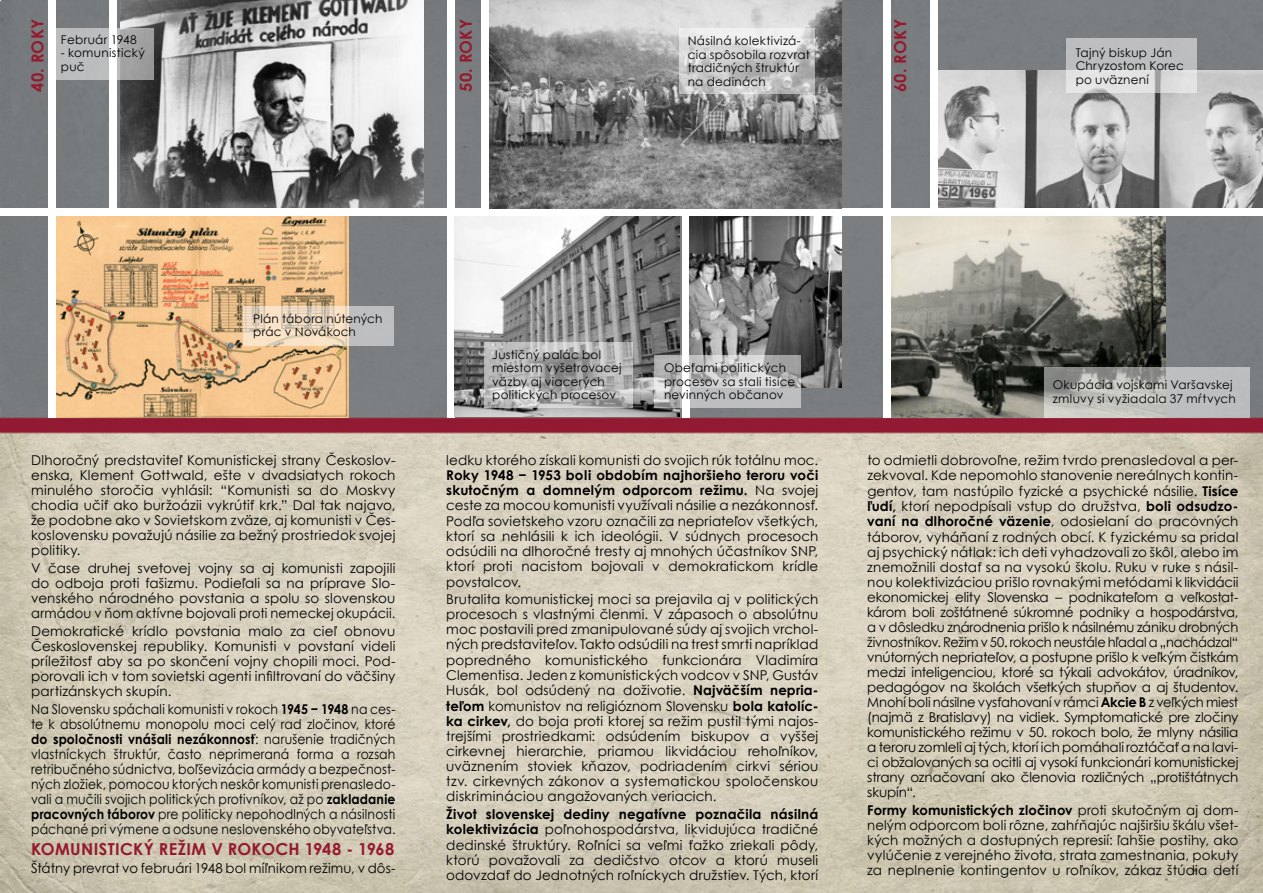
<style>
.page{position:relative;width:1263px;height:893px;background:#fff}
.page>*{position:absolute;margin:0;border:0;box-sizing:border-box;transform-origin:0 0}
.t1{font:700 16.5px "Century Gothic";letter-spacing:.02em;color:#951a2c}
.t2{font:13.5px/15.1px "Century Gothic";letter-spacing:.01em;color:#000;text-align:justify}
.t3{font:13.5px/15px "Century Gothic";letter-spacing:.01em;color:#000;text-align:justify;scale:.92 1}
.t4{font:12px/13.5px "Century Gothic";letter-spacing:.02em;color:#000}
.s1{font-weight:700}
</style>
<div class="page">
<img style="left:0;top:0;width:1263px;height:893px">
<img style="left:890px;top:216px;width:276px;height:201px">
<div style="left:110px;top:0;width:7px;height:350px;background:#fff"></div>
<svg style="left:1044px;top:367px;width:206px;height:51px;background:#b5b6b4"></svg>
<div style="left:883px;top:0;width:7px;height:417px;background:#fff"></div>
<img style="left:56px;top:216px;width:292px;height:201px">
<svg style="left:244px;top:306px;width:150px;height:39px;background:#ddd0be"></svg>
<div style="left:49px;top:0;width:7px;height:417px;background:#fff"></div>
<img style="left:120px;top:0;width:303px;height:209px">
<svg style="left:56px;top:28px;width:98px;height:52px;background:#b7b8b9"></svg>
<div style="left:448px;top:0;width:7px;height:417px;background:#fff"></div>
<div style="left:682px;top:0;width:8px;height:417px;background:#fff"></div>
<img style="left:689px;top:216px;width:153px;height:171px">
<img style="left:937px;top:70px;width:326px;height:139px">
<img style="left:455px;top:216px;width:225px;height:201px">
<div style="left:0;top:209px;width:1263px;height:7px;background:#fff"></div>
<svg style="left:484px;top:342px;width:148px;height:66px;background:#b3b3b3"></svg>
<svg style="left:655px;top:355px;width:146px;height:53px;background:#c0c1c1"></svg>
<div style="left:930px;top:0;width:7px;height:213px;background:#fff"></div>
<img style="left:489px;top:0;width:353px;height:208px">
<svg style="left:680px;top:28px;width:135px;height:66px"></svg>
<div style="left:482px;top:0;width:7px;height:213px;background:#fff"></div>
<svg style="left:1066px;top:39px;width:130px;height:54px;background:#c9cbcc"></svg>
<p class="t1" style="left:25px;top:92px;width:75px;rotate:-90deg">40. ROKY</p>
<p class="t1" style="left:453px;top:92px;width:75px;rotate:-90deg">50. ROKY</p>
<p class="t1" style="left:888px;top:92px;width:75px;rotate:-90deg">60. ROKY</p>
<p class="t4" style="left:61px;top:32px;width:77px">Február 1948</p>
<p class="t4" style="left:61px;top:46px;width:85px">- komunistický puč</p>
<p class="t4" style="left:688px;top:34px;width:124px">Násilná kolektivizá&shy;cia spôsobila rozvrat tradičných štruktúr na dedinách</p>
<p class="t4" style="left:253px;top:312px;width:131px">Plán tábora nútených prác v Novákoch</p>
<p class="t4" style="left:492px;top:347px;width:131px">Justičný palác bol miestom vyšetrovacej väzby aj viacerých politických procesov</p>
<p class="t4" style="left:664px;top:361px;width:133px">Obeťami politických procesov sa stali tisíce nevinných občanov</p>
<p class="t4" style="left:1076px;top:46px;width:110px">Tajný biskup Ján<br>Chryzostom Korec po uväznení</p>
<p class="t4" style="left:1053px;top:378px;width:184px">Okupácia vojskami Varšavskej zmluvy si vyžiadala 37 mŕtvych</p>
<p class="t2" style="left:31px;top:452px;width:366px">Dlhoročný predstaviteľ Komunistickej strany Českoslov&shy;enska, Klement Gottwald, ešte v dvadsiatych rokoch minulého storočia vyhlásil: “Komunisti sa do Moskvy chodia učiť ako buržoázii vykrútiť krk.” Dal tak najavo, že podobne ako v Sovietskom zväze, aj komunisti v Čes&shy;koslovensku považujú násilie za bežný prostriedok svojej politiky.</p>
<p class="t2" style="left:31px;top:560px;width:366px">V čase druhej svetovej vojny sa aj komunisti zapojili do odboja proti fašizmu. Podieľali sa na príprave Slo&shy;venského národného povstania a spolu so slovenskou armádou v ňom aktívne bojovali proti nemeckej okupácii.</p>
<p class="t2" style="left:31px;top:623px;width:366px">Demokratické krídlo povstania malo za cieľ obnovu Československej republiky. Komunisti v povstaní videli príležitosť aby sa po skončení vojny chopili moci. Pod&shy;porovali ich v tom sovietski agenti infiltrovaní do väčšiny partizánskych skupín.</p>
<p class="t3" style="left:31px;top:701px;width:397px">Na Slovensku spáchali komunisti v rokoch <span class="s1">1945 − 1948</span> na ces&shy;te k absolútnemu monopolu moci celý rad zločinov, ktoré <span class="s1">do spoločnosti vnášali nezákonnosť</span>: narušenie tradičných vlastníckych štruktúr, často neprimeraná forma a rozsah retribučného súdnictva, boľševizácia armády a bezpečnost&shy;ných zložiek, pomocou ktorých neskôr komunisti prenasledo&shy;vali a mučili svojich politických protivníkov, až po <span class="s1">zakladanie pracovných táborov</span> pre politicky nepohodlných a násilnosti páchané pri výmene a odsune neslovenského obyvateľstva.</p>
<p class="t1" style="left:31px;top:837px;width:365px">KOMUNISTICKÝ REŽIM V ROKOCH 1948 - 1968</p>
<p class="t2" style="left:31px;top:861px;width:366px">Štátny prevrat vo februári 1948 bol míľnikom režimu, v dôs-</p>
<p class="t2" style="left:446px;top:452px;width:374px">ledku ktorého získali komunisti do svojich rúk totálnu moc.</p>
<p class="t2" style="left:446px;top:467px;width:374px"><span class="s1">Roky 1948 − 1953 boli obdobím najhoršieho teroru voči skutočným a domnelým odporcom režimu.</span> Na svojej ceste za mocou komunisti využívali násilie a nezákonnosť.<br>Podľa sovietskeho vzoru označili za nepriateľov všetkých, ktorí sa nehlásili k ich ideológii. V súdnych procesoch odsúdili na dlhoročné tresty aj mnohých účastníkov SNP, ktorí proti nacistom bojovali v demokratickom krídle povstalcov.</p>
<p class="t2" style="left:446px;top:591px;width:374px">Brutalita komunistickej moci sa prejavila aj v politických procesoch s vlastnými členmi. V zápasoch o absolútnu moc postavili pred zmanipulované súdy aj svojich vrchol&shy;ných predstaviteľov. Takto odsúdili na trest smrti napríklad popredného komunistického funkcionára Vladimíra Clementisa. Jeden z komunistických vodcov v SNP, Gustáv Husák, bol odsúdený na doživotie. <span class="s1">Najväčším nepria&shy;teľom</span> komunistov na religióznom Slovensku <span class="s1">bola katolíc&shy;ka cirkev,</span> do boja proti ktorej sa režim pustil tými najos&shy;trejšími prostriedkami: odsúdením biskupov a vyššej cirkevnej hierarchie, priamou likvidáciou rehoľníkov, uväznením stoviek kňazov, podriadením cirkvi sériou tzv. cirkevných zákonov a systematickou spoločenskou diskrimináciou angažovaných veriacich.</p>
<p class="t2" style="left:446px;top:806px;width:374px"><span class="s1">Život slovenskej dediny negatívne poznačila násilná kolektivizácia</span> poľnohospodárstva, likvidujúca tradičné dedinské štruktúry. Roľníci sa veľmi ťažko zriekali pôdy, ktorú považovali za dedičstvo otcov a ktorú museli odovzdať do Jednotných roľníckych družstiev. Tých, ktorí</p>
<p class="t2" style="left:867px;top:452px;width:373px">to odmietli dobrovoľne, režim tvrdo prenasledoval a per&shy;zekvoval. Kde nepomohlo stanovenie nereálnych kontin&shy;gentov, tam nastúpilo fyzické a psychické násilie. <span class="s1">Tisíce ľudí,</span> ktorí nepodpísali vstup do družstva, <span class="s1">boli odsudzo&shy;vaní na dlhoročné väzenie</span>, odosielaní do pracovných táborov, vyháňaní z rodných obcí. K fyzickému sa pridal aj psychický nátlak: ich deti vyhadzovali zo škôl, alebo im znemožnili dostať sa na vysokú školu. Ruku v ruke s násil&shy;nou kolektivizáciou prišlo rovnakými metódami k likvidácii ekonomickej elity Slovenska – podnikateľom a veľkostat&shy;károm boli zoštátnené súkromné podniky a hospodárstva, a v dôsledku znárodnenia prišlo k násilnému zániku drobných živnostníkov. Režim v 50. rokoch neustále hľadal a „nachádzal“ vnútorných nepriateľov, a postupne prišlo k veľkým čistkám medzi inteligenciou, ktoré sa týkali advokátov, úradníkov, pedagógov na školách všetkých stupňov a aj študentov.<br>Mnohí boli násilne vysťahovaní v rámci <span class="s1">Akcie B</span> z veľkých miest (najmä z Bratislavy) na vidiek. Symptomatické pre zločiny komunistického režimu v 50. rokoch bolo, že mlyny násilia a teroru zomleli aj tých, ktorí ich pomáhali roztáčať a na lavi&shy;ci obžalovaných sa ocitli aj vysokí funkcionári komunistickej strany označovaní ako členovia rozličných „protištátnych skupín“.</p>
<p class="t2" style="left:867px;top:803px;width:373px"><span class="s1">Formy komunistických zločinov</span> proti skutočným aj dom&shy;nelým odporcom boli rôzne, zahŕňajúc najširšiu škálu všet&shy;kých možných a dostupných represií: ľahšie postihy, ako vylúčenie z verejného života, strata zamestnania, pokuty za neplnenie kontingentov u roľníkov, zákaz štúdia detí</p>
</div>
